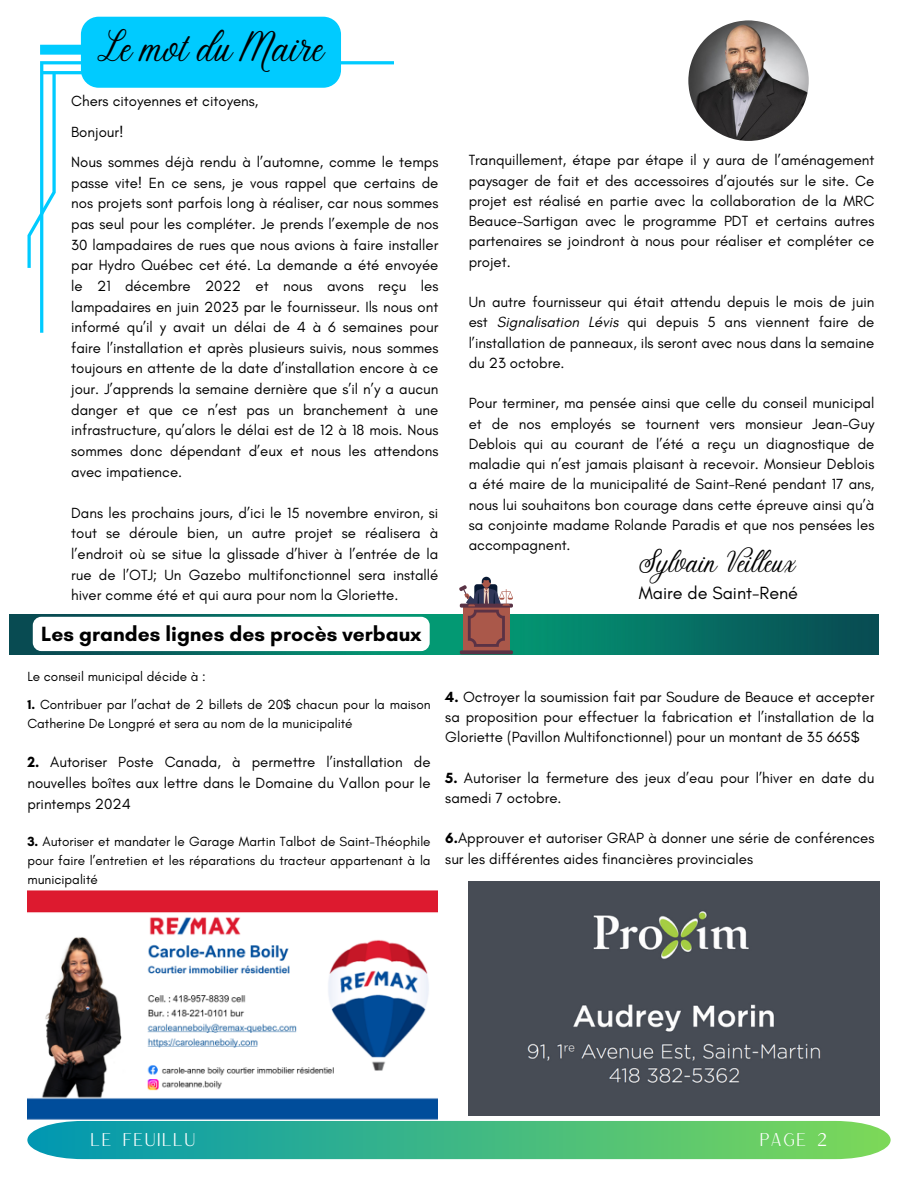
<style>
.page{position:relative;width:918px;height:1188px;background:#fff}
.page>*{position:absolute;margin:0;border:0;box-sizing:border-box;transform-origin:0 0}
.t1{font:44.25px "Stoic";color:#000}
.t2{font:31.5px "Stoic";color:#000}
.t3{font:700 21px "Glacial Indifference";color:#000}
.t4{font:18px "Glacial Indifference";color:#000}
.t5{font:18px "Versailles";color:#fff}
.t6{font:15px/20.7px "Glacial Indifference";color:#000;text-align:justify}
.t7{font:13.5px/18.8px "Glacial Indifference";color:#000}
.s1{font-style:italic}
.s2{font-weight:700}
</style>
<div class="page">
<svg style="left:40px;top:61px;width:354px;height:272px"></svg>
<svg style="left:27px;top:1121px;width:864px;height:38px;background:#44b988"></svg>
<img style="left:9px;top:615px;width:870px;height:39px">
<svg style="left:33px;top:617px;width:397px;height:34px"></svg>
<svg style="left:459px;top:577px;width:54px;height:77px"></svg>
<img style="left:27px;top:890px;width:411px;height:231px">
<img style="left:469px;top:881px;width:410px;height:234px">
<img style="left:688px;top:21px;width:121px;height:120px">
<svg style="left:27px;top:17px;width:314px;height:251px"></svg>
<p class="t1" style="left:99px;top:25px;width:226px">Le mot du Maire</p>
<p class="t6" style="left:71px;top:90px;width:189px">Chers citoyennes et citoyens,</p>
<p class="t6" style="left:71px;top:121px;width:54px">Bonjour!</p>
<p class="t6" style="left:71px;top:152px;width:369px">Nous sommes déjà rendu à l’automne, comme le temps passe vite! En ce sens, je vous rappel que certains de nos projets sont parfois long à réaliser, car nous sommes pas seul pour les compléter. Je prends l’exemple de nos 30 lampadaires de rues que nous avions à faire installer par Hydro Québec cet été. La demande a été envoyée le 21 décembre 2022 et nous avons reçu les lampadaires en juin 2023 par le fournisseur. Ils nous ont informé qu’il y avait un délai de 4 à 6 semaines pour faire l’installation et après plusieurs suivis, nous sommes toujours en attente de la date d’installation encore à ce jour. J’apprends la semaine dernière que s’il n’y a aucun danger et que ce n’est pas un branchement à une infrastructure, qu’alors le délai est de 12 à 18 mois. Nous sommes donc dépendant d’eux et nous les attendons avec impatience.</p>
<p class="t6" style="left:71px;top:502px;width:369px">Dans les prochains jours, d’ici le 15 novembre environ, si tout se déroule bien, un autre projet se réalisera à l’endroit où se situe la glissade d’hiver à l’entrée de la rue de l’OTJ; Un Gazebo multifonctionnel sera installé hiver comme été et qui aura pour nom la Gloriette.</p>
<p class="t6" style="left:469px;top:150px;width:407px;line-height:20.2px">Tranquillement, étape par étape il y aura de l’aménagement paysager de fait et des accessoires d’ajoutés sur le site. Ce projet est réalisé en partie avec la collaboration de la MRC Beauce-Sartigan avec le programme PDT et certains autres partenaires se joindront à nous pour réaliser et compléter ce projet.</p>
<p class="t6" style="left:469px;top:292px;width:407px;line-height:20.2px">Un autre fournisseur qui était attendu depuis le mois de juin est <span class="s1">Signalisation Lévis</span> qui depuis 5 ans viennent faire de l’installation de panneaux, ils seront avec nous dans la semaine du 23 octobre.</p>
<p class="t6" style="left:469px;top:393px;width:407px;line-height:20.2px">Pour terminer, ma pensée ainsi que celle du conseil municipal et de nos employés se tournent vers monsieur Jean-Guy Deblois qui au courant de l’été a reçu un diagnostique de maladie qui n’est jamais plaisant à recevoir. Monsieur Deblois a été maire de la municipalité de Saint-René pendant 17 ans, nous lui souhaitons bon courage dans cette épreuve ainsi qu’à sa conjointe madame Rolande Paradis et que nos pensées les accompagnent.</p>
<p class="t2" style="left:639px;top:546px;width:158px">Sylvain Veil eux</p>
<p class="t4" style="left:639px;top:582px;width:161px">Maire de Saint-René</p>
<p class="t3" style="left:41px;top:621px;width:382px">Les grandes lignes des procès verbaux</p>
<p class="t7" style="left:27px;top:666px;width:180px">Le conseil municipal décide à :</p>
<p class="t7" style="left:27px;top:695px;width:405px"><span class="s2">1.</span> Contribuer par l’achat de 2 billets de 20$ chacun pour la maison<br>Catherine De Longpré et sera au nom de la municipalité</p>
<p class="t6" style="left:27px;top:752px;width:405px"><span class="s2">2.</span> Autoriser Poste Canada, à permettre l’installation de nouvelles boîtes aux lettre dans le Domaine du Vallon pour le printemps 2024</p>
<p class="t7" style="left:27px;top:832px;width:405px;text-align:justify"><span class="s2">3.</span> Autoriser et mandater le Garage Martin Talbot de Saint-Théophile pour faire l’entretien et les réparations du tracteur appartenant à la municipalité</p>
<p class="t6" style="left:445px;top:686px;width:431px;line-height:20.2px"><span class="s2">4.</span> Octroyer la soumission fait par Soudure de Beauce et accepter sa proposition pour effectuer la fabrication et l’installation de la Gloriette (Pavillon Multifonctionnel) pour un montant de 35 665$</p>
<p class="t6" style="left:445px;top:767px;width:431px;line-height:20.2px"><span class="s2">5.</span> Autoriser la fermeture des jeux d’eau pour l’hiver en date du samedi 7 octobre.</p>
<p class="t6" style="left:445px;top:828px;width:431px;line-height:20.2px"><span class="s2">6.</span>Approuver et autoriser GRAP à donner une série de conférences sur les différentes aides financières provinciales</p>
<p class="t5" style="left:90px;top:1128px;width:108px">LE FEUILLU</p>
<p class="t5" style="left:759px;top:1128px;width:71px">PAGE 2</p>
</div>
